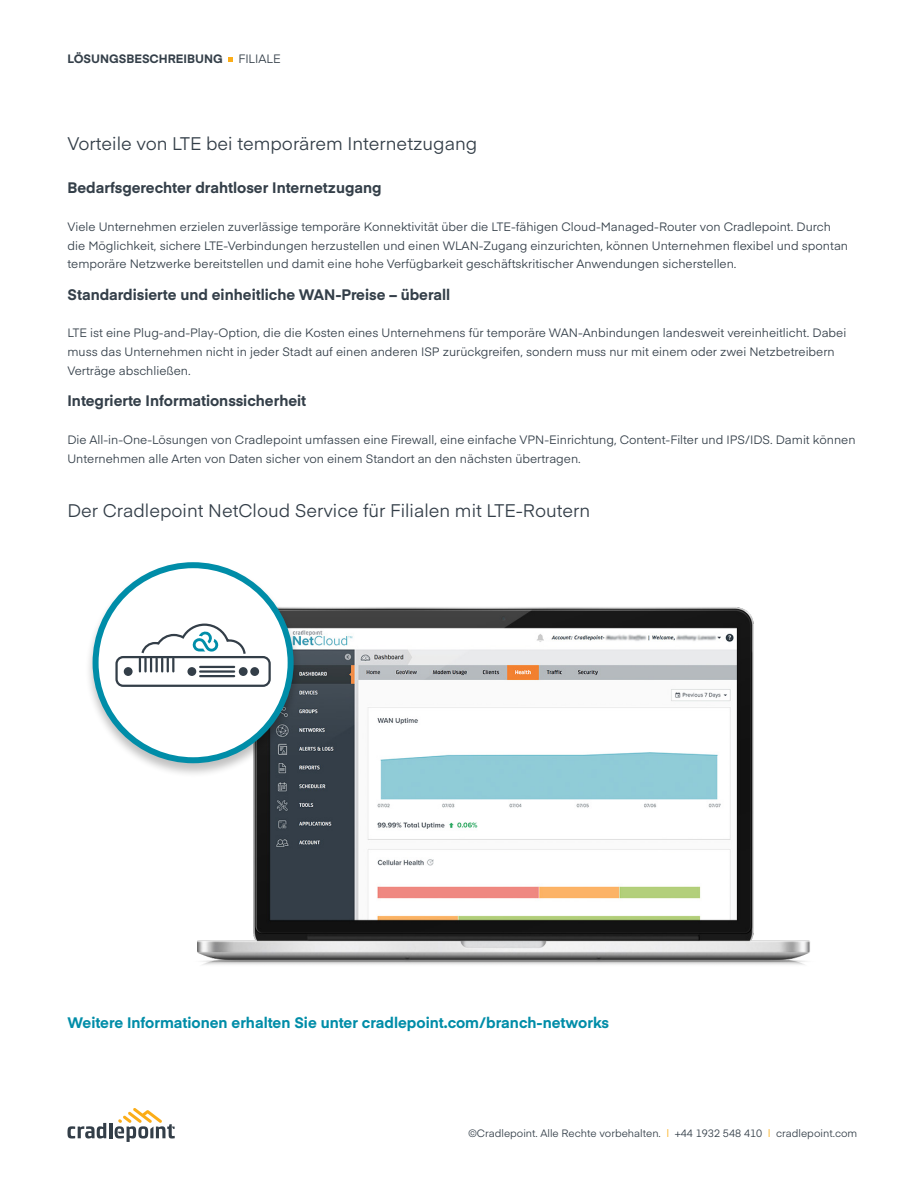
<style>
.page{position:relative;width:918px;height:1188px;background:#fff}
.page>*{position:absolute;margin:0;border:0;box-sizing:border-box;transform-origin:0 0}
.t1{font:18px "Eina 01";color:#333e48}
.t2{font:700 15px "Eina 01";color:#343f49}
.t3{font:700 15px "Eina 01";color:#008da8}
.t4{font:12px/18.8px "Eina 01";color:#343f49}
.t5{font:700 12px "Eina 01";color:#343f49}
.t6{font:10.5px "Eina 01";color:#343f49}
.s1{color:#fbad18}
</style>
<div class="page">
<svg style="left:229px;top:57px;width:4px;height:4px"></svg>
<svg style="left:67px;top:1123px;width:39px;height:16px"></svg>
<hr style="left:109px;top:1123px;width:3px;height:15px;background:#333e48">
<svg style="left:115px;top:1108px;width:60px;height:34px"></svg>
<img style="left:197px;top:607px;width:613px;height:358px">
<div style="left:85px;top:561px;width:217px;height:217px;background:#000;opacity:.25"></div>
<div style="left:96px;top:565px;width:195px;height:195px;background:#fff;border-radius:50%"></div>
<div style="left:93px;top:562px;width:201px;height:201px;border:6px solid #008da8;border-radius:50%"></div>
<div style="left:115px;top:656px;width:156px;height:31px;border:2px solid #333e48;border-radius:7px"></div>
<hr style="left:200px;top:670px;width:34px;height:3px;background:#333e48">
<hr style="left:200px;top:675px;width:34px;height:2px;background:#333e48">
<div style="left:239px;top:667px;width:9px;height:9px;background:#333e48;border-radius:50%"></div>
<div style="left:250px;top:667px;width:9px;height:9px;background:#333e48;border-radius:50%"></div>
<div style="left:187px;top:667px;width:9px;height:9px;background:#333e48;border-radius:50%"></div>
<div style="left:124px;top:667px;width:9px;height:9px;background:#333e48;border-radius:50%"></div>
<svg style="left:139px;top:623px;width:108px;height:48px"></svg>
<p class="t5" style="left:68px;top:50px;width:157px">LÖSUNGSBESCHREIBUNG</p>
<p class="t4" style="left:238px;top:49px;width:44px">FILIALE</p>
<h1 class="t1" style="left:68px;top:130px;width:411px">Vorteile von LTE bei temporärem Internetzugang</h1>
<p class="t2" style="left:68px;top:177px;width:316px">Bedarfsgerechter drahtloser Internetzugang</p>
<p class="t4" style="left:68px;top:216px;width:782px">Viele Unternehmen erzielen zuverlässige temporäre Konnektivität über die LTE-fähigen Cloud-Managed-Router von Cradlepoint. Durch die Möglichkeit, sichere LTE-Verbindungen herzustellen und einen WLAN-Zugang einzurichten, können Unternehmen flexibel und spontan temporäre Netzwerke bereitstellen und damit eine hohe Verfügbarkeit geschäftskritischer Anwendungen sicherstellen.</p>
<p class="t2" style="left:68px;top:284px;width:384px">Standardisierte und einheitliche WAN-Preise – überall</p>
<p class="t4" style="left:68px;top:323px;width:780px">LTE ist eine Plug-and-Play-Option, die die Kosten eines Unternehmens für temporäre WAN-Anbindungen landesweit vereinheitlicht. Dabei muss das Unternehmen nicht in jeder Stadt auf einen anderen ISP zurückgreifen, sondern muss nur mit einem oder zwei Netzbetreibern<br>Verträge abschließen.</p>
<p class="t2" style="left:68px;top:390px;width:240px">Integrierte Informationssicherheit</p>
<p class="t4" style="left:68px;top:429px;width:790px">Die All-in-One-Lösungen von Cradlepoint umfassen eine Firewall, eine einfache VPN-Einrichtung, Content-Filter und IPS/IDS. Damit können<br>Unternehmen alle Arten von Daten sicher von einem Standort an den nächsten übertragen.</p>
<h1 class="t1" style="left:68px;top:497px;width:524px">Der Cradlepoint NetCloud Service für Filialen mit LTE-Routern</h1>
<p class="t3" style="left:68px;top:1011px;width:543px">Weitere Informationen erhalten Sie unter cradlepoint.com/branch-networks</p>
<p class="t6" style="left:469px;top:1125px;width:390px">©Cradlepoint. Alle Rechte vorbehalten. <span class="s1">|</span> +44 1932 548 410 <span class="s1">|</span> cradlepoint.com</p>
</div>
